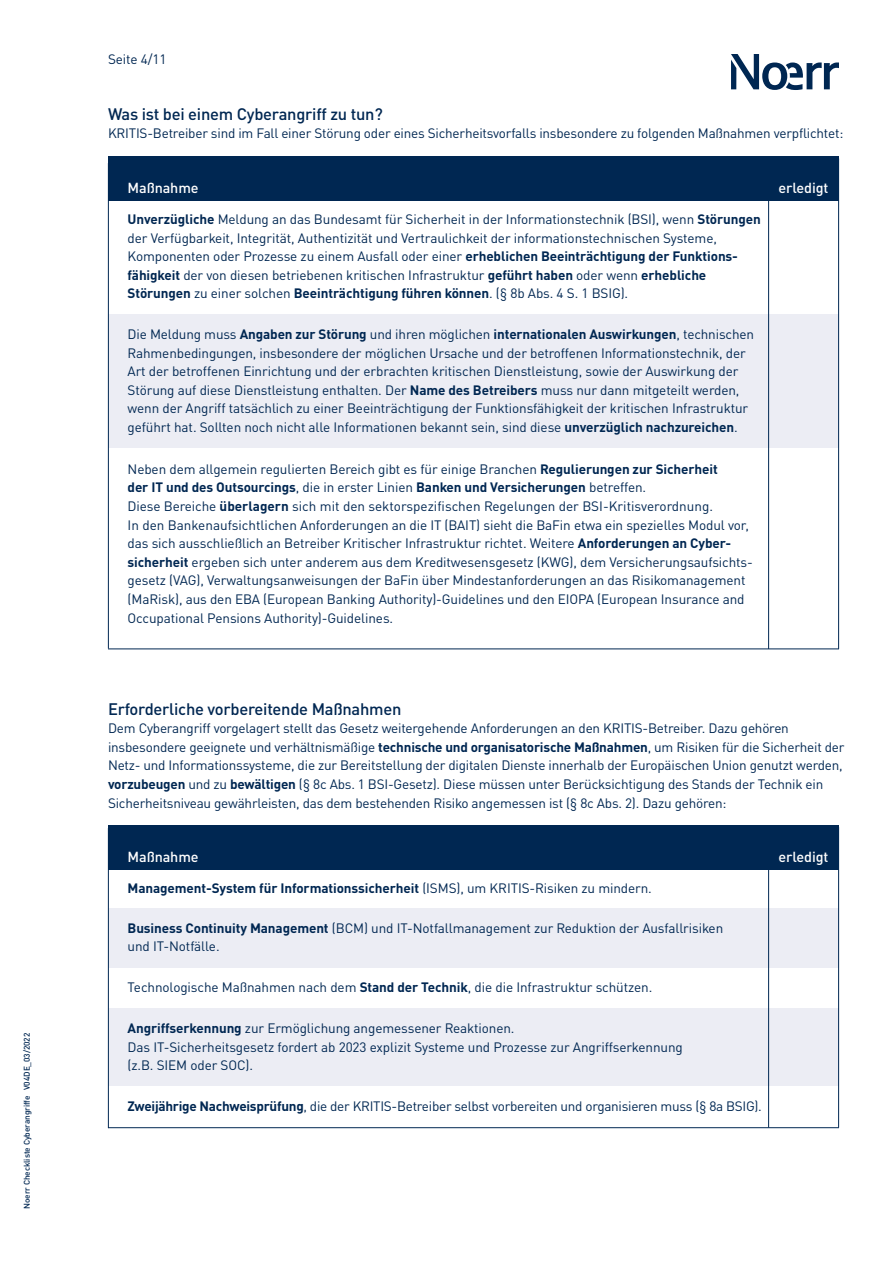
<style>
.page{position:relative;width:893px;height:1263px;background:#fff}
.page>*{position:absolute;margin:0;border:0;box-sizing:border-box;transform-origin:0 0}
.t1{font:500 16.5px "DIN Pro";letter-spacing:-.015em;color:#002752}
.t2{font:500 14.4px "DIN Pro";letter-spacing:-.01em;color:#fff}
.t3{font:13.5px/18.6px "DIN Pro";letter-spacing:-.01em;color:#002752}
.t4{font:700 13.5px "DIN Pro";letter-spacing:-.01em;color:#002752}
.t5{font:500 8.25px "DIN Pro";letter-spacing:-.01em;color:#002752}
.s1{font-weight:700}
.s2{font-weight:400}
</style>
<div class="page">
<div style="left:108px;top:156px;width:731px;height:45px;background:#002752"></div>
<div style="left:108px;top:314px;width:731px;height:134px;background:#ecedf4"></div>
<hr style="left:108px;top:163px;width:1px;height:485px;background:#002752">
<hr style="left:768px;top:158px;width:1px;height:491px;background:#002752">
<hr style="left:838px;top:158px;width:1px;height:491px;background:#002752">
<hr style="left:108px;top:648px;width:731px;height:1px;background:#002752">
<div style="left:108px;top:825px;width:731px;height:44px;background:#002752"></div>
<div style="left:108px;top:908px;width:731px;height:59px;background:#ecedf4"></div>
<div style="left:108px;top:1008px;width:731px;height:78px;background:#ecedf4"></div>
<hr style="left:108px;top:828px;width:1px;height:300px;background:#002752">
<hr style="left:768px;top:827px;width:1px;height:300px;background:#002752">
<hr style="left:838px;top:827px;width:1px;height:300px;background:#002752">
<hr style="left:108px;top:1127px;width:731px;height:1px;background:#002752">
<svg style="left:731px;top:54px;width:108px;height:36px"></svg>
<p class="t5" style="left:20px;top:1209px;width:178px;rotate:-90deg">Noerr Checkliste Cyberangriffe V04DE_03/2022</p>
<p class="t3" style="left:108px;top:49px;width:60px">Seite 4/11</p>
<p class="t1" style="left:108px;top:101px;width:276px">Was ist bei einem Cyberangriff zu tun?</p>
<p class="t3" style="left:108px;top:123px;width:737px">KRITIS-Betreiber sind im Fall einer Störung oder eines Sicherheitsvorfalls insbesondere zu folgenden Maßnahmen verpflichtet:</p>
<p class="t2" style="left:128px;top:177px;width:73px">Maßnahme</p>
<p class="t2" style="left:778px;top:177px;width:51px">erledigt</p>
<p class="t3" style="left:128px;top:209px;width:635px"><span class="s1">Unverzügliche</span> Meldung an das Bundesamt für Sicherheit in der Informationstechnik (BSI), wenn <span class="s1">Störungen </span>der Verfügbarkeit, Integrität, Authentizität und Vertraulichkeit der informationstechnischen Systeme, Komponenten oder Prozesse zu einem Ausfall oder einer <span class="s1">erheblichen Beeinträchtigung der Funktions&shy;fähigkeit</span> der von diesen betriebenen kritischen Infrastruktur <span class="s1">geführt haben</span> oder wenn <span class="s1">erhebliche Störungen</span> zu einer solchen <span class="s1">Beeinträchtigung führen können</span>. (§ 8b Abs. 4 S. 1 BSIG).</p>
<p class="t3" style="left:128px;top:324px;width:628px">Die Meldung muss <span class="s1">Angaben zur Störung</span> und ihren möglichen <span class="s1">internationalen Auswirkungen</span>, technischen Rahmenbedingungen, insbesondere der möglichen Ursache und der betroffenen Informationstechnik, der Art der betroffenen Einrichtung und der erbrachten kritischen Dienstleistung, sowie der Auswirkung der Störung auf diese Dienstleistung enthalten. Der <span class="s1">Name des Betreibers</span> muss nur dann mitgeteilt werden, wenn der Angriff tatsächlich zu einer Beeinträchtigung der Funktionsfähigkeit der kritischen Infrastruktur geführt hat. Sollten noch nicht alle Informationen bekannt sein, sind diese <span class="s1">unverzüglich nachzureichen</span>.</p>
<p class="t3" style="left:128px;top:459px;width:627px">Neben dem allgemein regulierten Bereich gibt es für einige Branchen <span class="s1">Regulierungen zur Sicherheit<br>der IT und des Outsourcings</span>, die in erster Linien <span class="s1">Banken und Versicherungen</span> betreffen.<br>Diese Bereiche <span class="s1">überlagern</span> sich mit den sektorspezifischen Regelungen der BSI-Kritisverordnung.<br>In den Bankenaufsichtlichen Anforderungen an die IT (BAIT) sieht die BaFin etwa ein spezielles Modul vor, das sich ausschließlich an Betreiber Kritischer Infrastruktur richtet. Weitere <span class="s1">Anforderungen an Cyber&shy;sicherheit</span> ergeben sich unter anderem aus dem Kreditwesensgesetz (KWG), dem Versicherungsaufsichts&shy;gesetz (VAG), Verwaltungsanweisungen der BaFin über Mindestanforderungen an das Risikomanagement (MaRisk), aus den EBA (European Banking Authority)-Guidelines und den EIOPA (European Insurance and Occupational Pensions Authority)-Guidelines.</p>
<p class="t1" style="left:108px;top:696px;width:295px">Erforderliche vorbereitende Maßnahmen</p>
<p class="t3" style="left:108px;top:718px;width:738px">Dem Cyberangriff vorgelagert stellt das Gesetz weitergehende Anforderungen an den KRITIS-Betreiber. Dazu gehören insbesondere geeignete und verhältnismäßige <span class="s1">technische und organisatorische Maßnahmen</span>, um Risiken für die Sicherheit der Netz- und Informationssysteme, die zur Bereitstellung der digitalen Dienste innerhalb der Europäischen Union genutzt werden, <span class="s1">vorzubeugen</span> und zu <span class="s1">bewältigen</span> (§ 8c Abs. 1 BSI-Gesetz). Diese müssen unter Berücksichtigung des Stands der Technik ein Sicherheitsniveau gewährleisten, das dem bestehenden Risiko angemessen ist (§ 8c Abs. 2). Dazu gehören:</p>
<p class="t2" style="left:128px;top:846px;width:73px">Maßnahme</p>
<p class="t2" style="left:778px;top:846px;width:51px">erledigt</p>
<p class="t4" style="left:128px;top:877px;width:526px">Management-System für Informationssicherheit <span class="s2">(ISMS), um KRITIS-Risiken zu mindern.</span></p>
<p class="t3" style="left:128px;top:918px;width:597px"><span class="s1">Business Continuity Management</span> (BCM) und IT-Notfallmanagement zur Reduktion der Ausfallrisiken und IT-Notfälle.</p>
<p class="t3" style="left:128px;top:977px;width:526px">Technologische Maßnahmen nach dem <span class="s1">Stand der Technik</span>, die die Infrastruktur schützen.</p>
<p class="t3" style="left:128px;top:1018px;width:557px"><span class="s1">Angriffserkennung</span> zur Ermöglichung angemessener Reaktionen.<br>Das IT-Sicherheitsgesetz fordert ab 2023 explizit Systeme und Prozesse zur Angriffserkennung (z.B. SIEM oder SOC).</p>
<p class="t3" style="left:128px;top:1096px;width:636px"><span class="s1">Zweijährige Nachweisprüfung</span>, die der KRITIS-Betreiber selbst vorbereiten und organisieren muss (§ 8a BSIG).</p>
</div>
